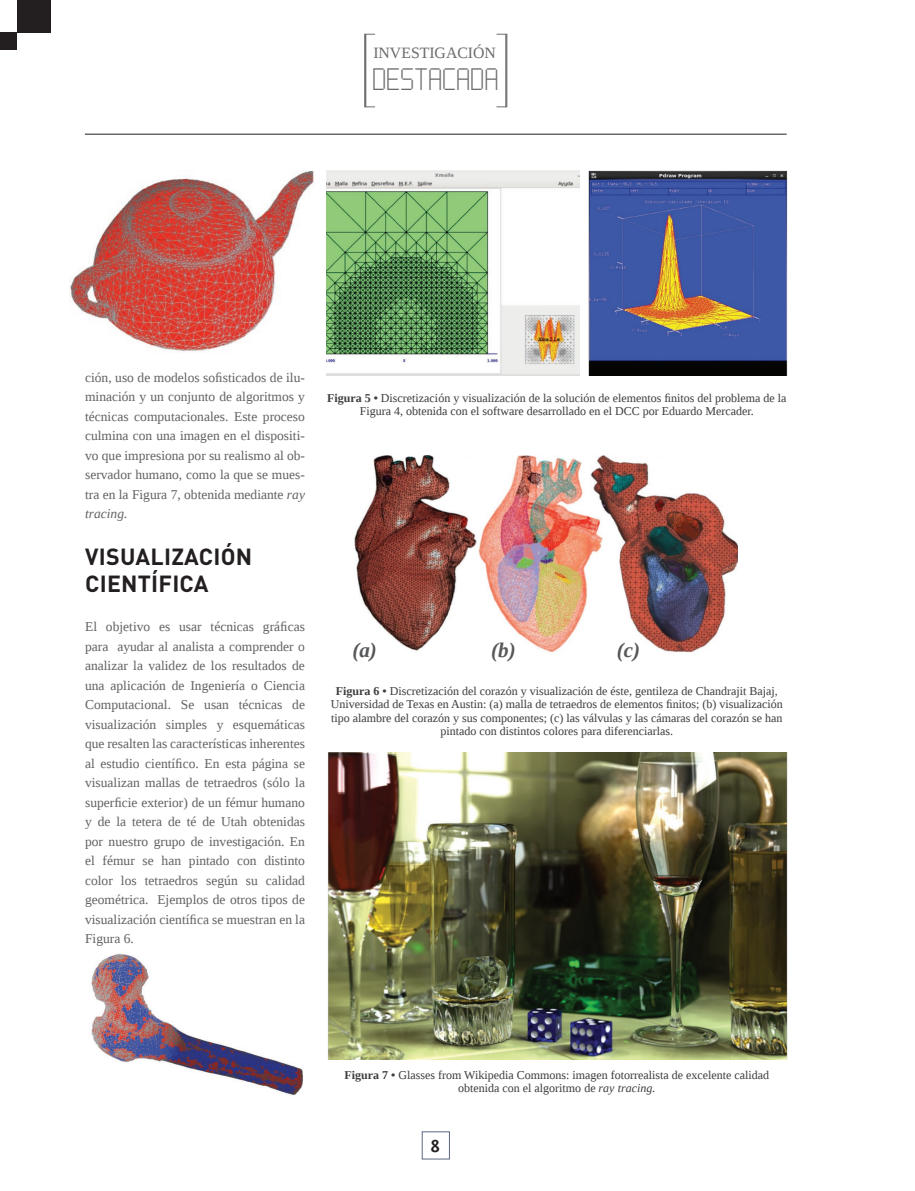
<style>
.page{position:relative;width:915px;height:1191px;background:#fff}
.page>*{position:absolute;margin:0;border:0;box-sizing:border-box;transform-origin:0 0}
.t1{font:25.5px "Post Pixel 7";color:#6c6d70}
.t2{font:700 23.1px/27.3px "DIN Pro";letter-spacing:.01em;color:#231f20}
.t3{font:italic 700 21px "Liberation Serif";color:#57585a}
.t4{font:18px "Scala Sans Bold LF";color:#231f20}
.t5{font:15.75px "Liberation Serif";color:#6c6d70}
.t6{font:13.5px/19.5px "Liberation Serif";color:#636366;text-align:justify}
.t7{font:12px/13.5px "Liberation Serif";color:#3e3e3f;text-align:center}
.s1{font-style:italic}
.s2{font-weight:700}
</style>
<div class="page">
<div style="left:421px;top:1131px;width:28px;height:28px;border:1px solid #5a6886"></div>
<div style="left:0;top:33px;width:17px;height:17px;background:#231f20"></div>
<div style="left:17px;top:0;width:33px;height:33px;background:#231f20"></div>
<hr style="left:85px;top:134px;width:701px;height:1px;background:#231f20">
<div style="left:496px;top:34px;width:11px;height:73px;border:1px solid #6c6d70"></div>
<hr style="left:364px;top:34px;width:2px;height:73px;background:#6c6d70">
<hr style="left:505px;top:34px;width:1px;height:73px;background:#6c6d70">
<img style="left:91px;top:953px;width:212px;height:143px">
<img style="left:326px;top:170px;width:253px;height:205px">
<img style="left:588px;top:170px;width:199px;height:206px">
<img style="left:354px;top:455px;width:383px;height:198px">
<img style="left:327px;top:753px;width:460px;height:306px">
<img style="left:69px;top:170px;width:245px;height:182px">
<p class="t5" style="left:373px;top:42px;width:124px">INVESTIGACIÓN</p>
<h1 class="t1" style="left:373px;top:62px;width:128px">DESTACADA</h1>
<p class="t6" style="left:85px;top:367px;width:221px">ción, uso de modelos sofisticados de ilu&shy;minación y un conjunto de algoritmos y técnicas computacionales. Este proceso culmina con una imagen en el dispositi&shy;vo que impresiona por su realismo al ob&shy;servador humano, como la que se mues&shy;tra en la Figura 7, obtenida mediante <span class="s1">ray tracing.</span></p>
<h2 class="t2" style="left:85px;top:542px;width:168px">VISUALIZACIÓN<br>CIENTÍFICA</h2>
<p class="t6" style="left:85px;top:617px;width:221px">El objetivo es usar técnicas gráficas para ayudar al analista a comprender o analizar la validez de los resultados de una aplicación de Ingeniería o Ciencia Computacional. Se usan técnicas de visualización simples y esquemáticas que resalten las características inherentes al estudio científico. En esta página se visualizan mallas de tetraedros (sólo la superficie exterior) de un fémur humano y de la tetera de té de Utah obtenidas por nuestro grupo de investigación. En el fémur se han pintado con distinto color los tetraedros según su calidad geométrica. Ejemplos de otros tipos de visualización científica se muestran en la Figura 6.</p>
<p class="t7" style="left:327px;top:391px;width:461px"><span class="s2">Figura 5 •</span> Discretización y visualización de la solución de elementos finitos del problema de la<br>Figura 4, obtenida con el software desarrollado en el DCC por Eduardo Mercader.</p>
<h3 class="t3" style="left:352px;top:636px;width:26px">(a)</h3>
<h3 class="t3" style="left:491px;top:636px;width:26px">(b)</h3>
<h3 class="t3" style="left:616px;top:636px;width:25px">(c)</h3>
<p class="t7" style="left:330px;top:684px;width:453px"><span class="s2">Figura 6 •</span> Discretización del corazón y visualización de éste, gentileza de Chandrajit Bajaj, Universidad de Texas en Austin: (a) malla de tetraedros de elementos finitos; (b) visualización tipo alambre del corazón y sus componentes; (c) las válvulas y las cámaras del corazón se han pintado con distintos colores para diferenciarlas.</p>
<p class="t7" style="left:344px;top:1068px;width:426px"><span class="s2">Figura 7 •</span> Glasses from Wikipedia Commons: imagen fotorrealista de excelente calidad obtenida con el algoritmo de <span class="s1">ray tracing.</span></p>
<h3 class="t4" style="left:431px;top:1136px;width:10px">8</h3>
</div>
